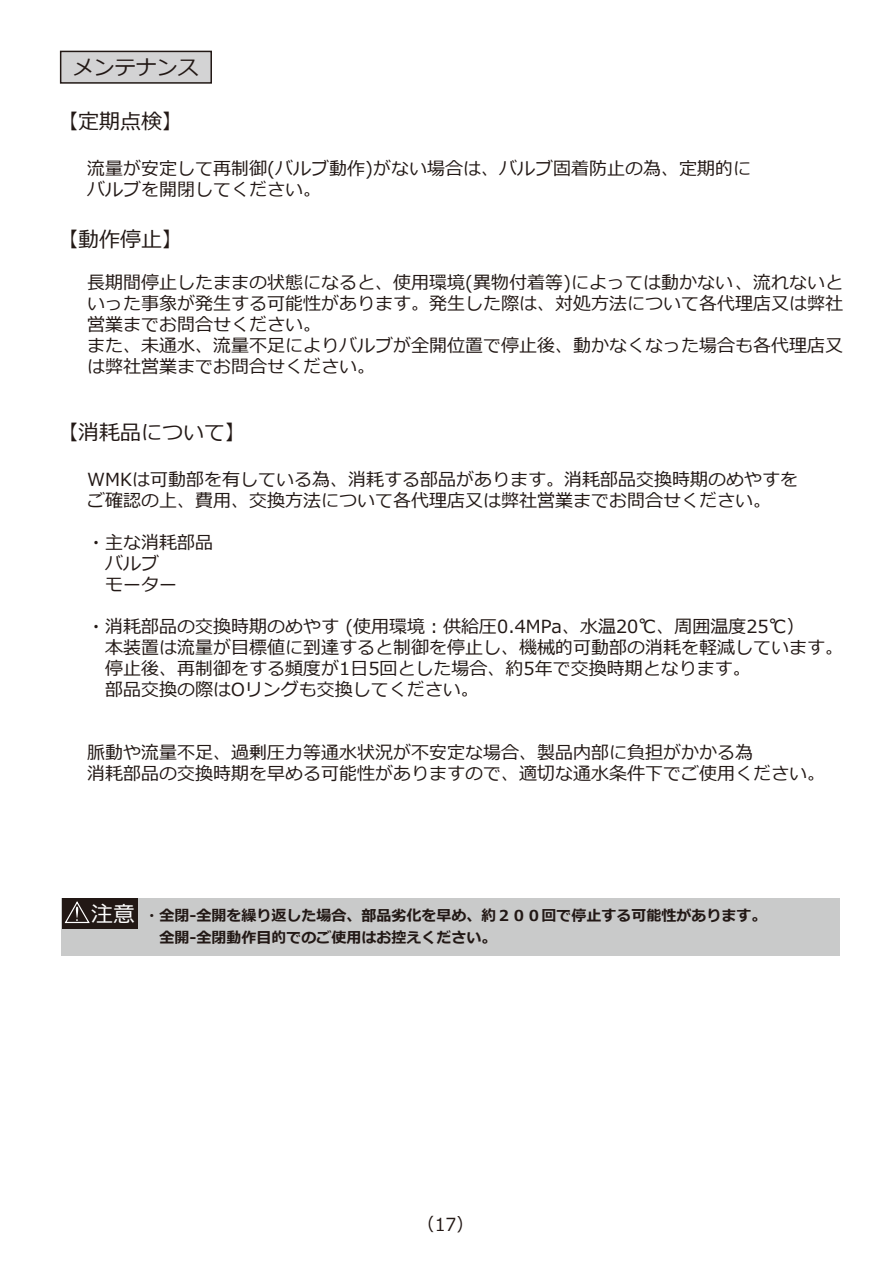
<style>
.page{position:relative;width:893px;height:1263px;background:#fff}
.page>*{position:absolute;margin:0;border:0;box-sizing:border-box;transform-origin:0 0}
.t1{font:21px "Meiryo";color:#221815}
.t2{font:18px/21px "Meiryo";color:#221815}
.t3{font:700 15px/22.5px "Meiryo";color:#221815}
.s1{font-weight:400;font-size:21.9px;color:#fff}
</style>
<div class="page">
<div style="left:60px;top:51px;width:152px;height:33px;background:#d3d3d4;border:2px solid #221815"></div>
<div style="left:61px;top:898px;width:778px;height:57px;background:#c9caca"></div>
<div style="left:62px;top:898px;width:75px;height:31px;background:#221815"></div>
<svg style="left:64px;top:901px;width:26px;height:23px"></svg>
<p class="t1" style="left:73px;top:52px;width:127px">メンテナンス</p>
<p class="t1" style="left:57px;top:107px;width:127px">【定期点検】</p>
<p class="t2" style="left:87px;top:159px;width:665px">流量が安定して再制御(バルブ動作)がない場合は、バルブ固着防止の為、定期的にバルブを開閉してください。</p>
<p class="t1" style="left:57px;top:224px;width:127px">【動作停止】</p>
<p class="t2" style="left:87px;top:273px;width:758px">長期間停止したままの状態になると、使用環境(異物付着等)によっては動かない 、流れないといった事象が発生する可能性があります。発生した際は、対処方法について各代理店又は弊社営業までお問合せください。<br>また、未通水、流量不足によりバルブが全開位置で停止後、動かなくなった場合も各代理店又は弊社営業までお問合せください。</p>
<p class="t1" style="left:57px;top:418px;width:191px">【消耗品について】</p>
<p class="t2" style="left:87px;top:470px;width:712px">WMKは可動部を有している為、消耗する部品があります。消耗部品交換時期のめやすをご確認の上、費用、交換方法について各代理店又は弊社営業までお問合せください。</p>
<p class="t2" style="left:87px;top:533px;width:128px">・主な消耗部品　バルブ<br>　モーター</p>
<p class="t2" style="left:87px;top:617px;width:758px">・消耗部品の交換時期のめやす (使用環境︓供給圧0.4MPa、水温20℃、周囲温度25℃）<br>　本装置は流量が目標値に到達すると制御を停止し、機械的可動部の消耗を軽減しています。　停止後、再制御をする頻度が1日5回とした場合、約5年で交換時期となります。<br>　部品交換の際はOリングも交換してください。</p>
<p class="t2" style="left:87px;top:743px;width:740px">脈動や流量不足、過剰圧力等通水状況が不安定な場合、製品内部に負担がかかる為<br>消耗部品の交換時期を早める可能性がありますので、適切な通水条件下でご使用ください。</p>
<p class="t3" style="left:144px;top:904px;width:624px;text-indent:-53px"><span class="s1">注意</span> ・全閉-全開を繰り返した場合、部品劣化を早め、約２００回で停止する可能性があります。　全開-全閉動作目的でのご使用はお控えください。</p>
<p class="t2" style="left:417px;top:1215px;width:58px">（17）</p>
</div>
